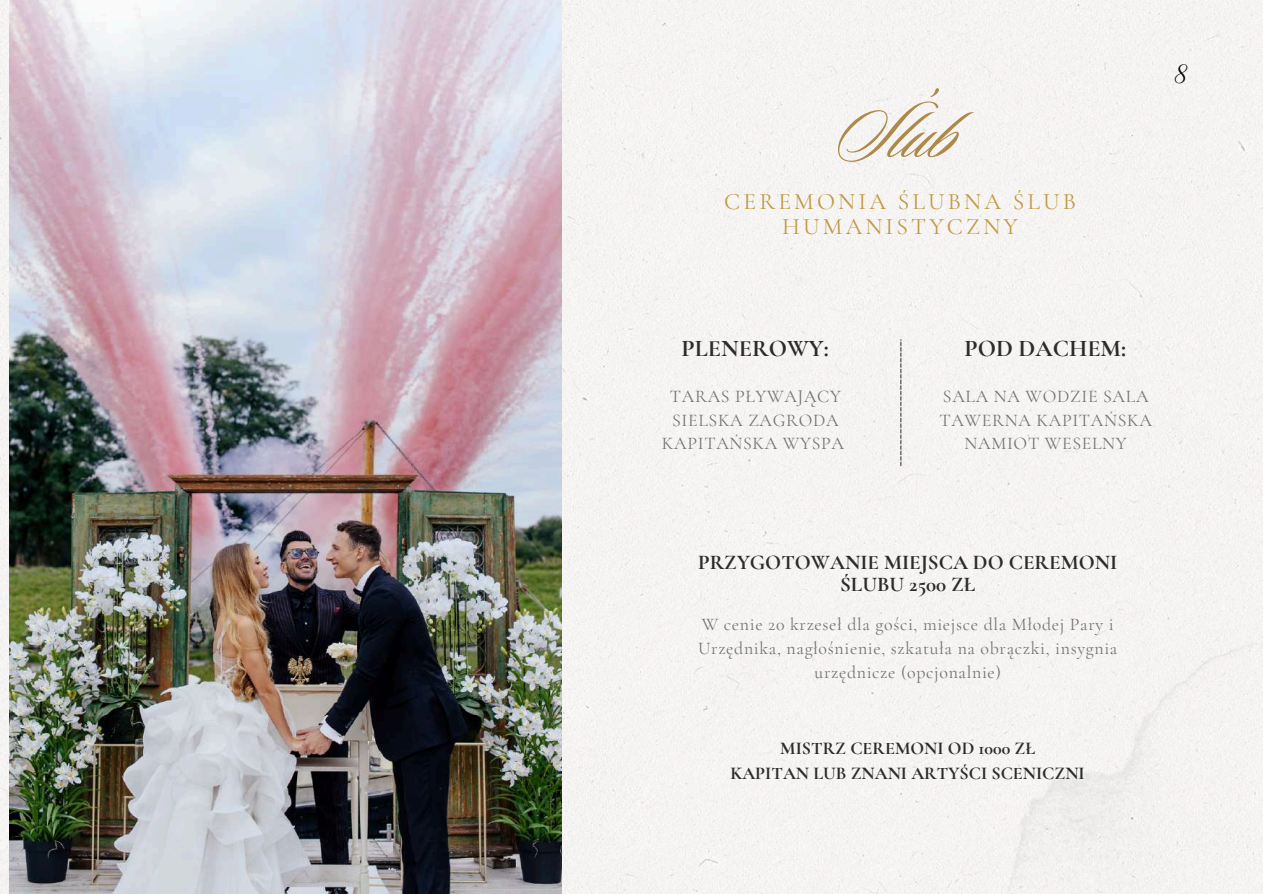
<style>
.page{position:relative;width:1263px;height:894px;background:#fff}
.page>*{position:absolute;margin:0;border:0;box-sizing:border-box;transform-origin:0 0}
.t1{font:83.85px "Sloop Script Pro";color:#ad8a49}
.t2{font:700 24px "Cormorant Garamond";color:#2b2b2b}
.t3{font:24px "Petit Formal Script";color:#000}
.t4{font:23.55px/24.8px "Cormorant Garamond";letter-spacing:.135em;color:#c1983f;text-align:center}
.t5{font:700 21px/21.3px "Cormorant Garamond";color:#2b2b2b;text-align:center}
.t6{font:700 18px/24.8px "Cormorant Garamond";color:#2b2b2b;text-align:center}
.t7{font:17.85px/23.7px "Cormorant Garamond";letter-spacing:.04em;color:#737373;text-align:center}
</style>
<div class="page">
<div style="left:0;top:0;width:1263px;height:893px;background:#f5f4f2"></div>
<div style="left:0;top:0;width:9px;height:533px;background:#f5f4f2"></div>
<div style="left:902px;top:629px;width:361px;height:264px;background:#f4f3f1"></div>
<img style="left:9px;top:0;width:553px;height:893px">
<img style="left:900px;top:337px;width:1px;height:130px">
<h1 class="t1" style="left:834px;top:89px;width:124px">Ślub</h1>
<h3 class="t4" style="left:724px;top:189px;width:353px">CEREMONIA Ś LUBNA Ś LUB<br>HUMANISTYCZNY</h3>
<h2 class="t3" style="left:1174px;top:59px;width:16px">8</h2>
<h2 class="t2" style="left:682px;top:334px;width:149px">PLENEROWY:</h2>
<h2 class="t2" style="left:964px;top:334px;width:163px">POD DACHEM:</h2>
<p class="t7" style="left:662px;top:384px;width:184px">TARAS PŁYWAJĄCY<br>SIELSKA ZAGRODA<br>KAPITAŃ SKA WYSPA</p>
<p class="t7" style="left:939px;top:384px;width:214px">SALA NA WODZIE SALA<br>TAWERNA KAPITAŃ SKA<br>NAMIOT WESELNY</p>
<p class="t5" style="left:698px;top:552px;width:421px">PRZYGOTOWANIE MIEJSCA DO CEREMONI<br>ŚLUBU 2500 ZŁ</p>
<p class="t7" style="left:698px;top:612px;width:421px">W cenie 20 krzeseł dla gości, miejsce dla Młodej Pary i<br>Urzędnika, nagłośnienie, szkatuła na obrączki, insygnia urzędnicze (opcjonalnie)</p>
<p class="t6" style="left:731px;top:735px;width:356px">MISTRZ CEREMONI OD 1000 ZŁ<br>KAPITAN LUB ZNANI ARTYŚCI SCENICZNI</p>
</div>
